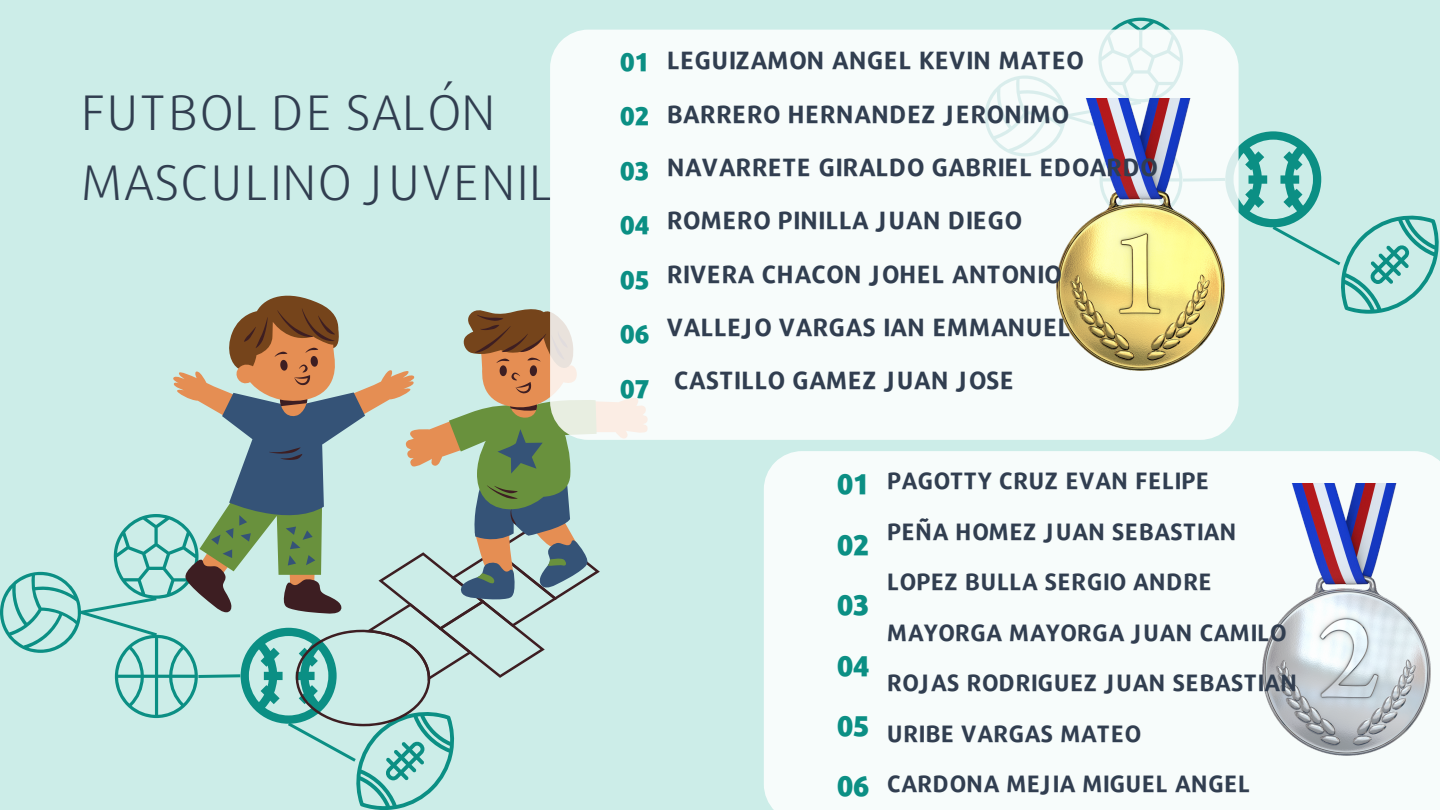
<style>
.page{position:relative;width:1440px;height:810px;background:#ccede8}
.page>*{position:absolute;margin:0;border:0;box-sizing:border-box;transform-origin:0 0}
.t1{font:300 50px/69.8px "Repo";color:#313e50}
.t2{font:900 28.1px/60.4px "Repo";color:#0b8f84;text-align:justify}
.t3{font:900 25.4px/54.6px "Repo";color:#0b8f84;text-align:justify}
.t4{font:700 24.8px/53.3px "Repo";color:#313e50}
.t5{font:700 23.5px/50.5px "Repo";color:#313e50}
</style>
<div class="page">
<svg style="left:985px;top:18px;width:454px;height:296px"></svg>
<svg style="left:0;top:295px;width:600px;height:515px"></svg>
<div style="left:550px;top:30px;width:689px;height:410px;background:#f7fcfb"></div>
<div style="left:764px;top:451px;width:676px;height:359px;background:#f7fcfb"></div>
<img style="left:1056px;top:99px;width:168px;height:272px">
<img style="left:1263px;top:483px;width:168px;height:272px">
<h1 class="t1" style="left:81px;top:76px;width:475px">FUTBOL DE SALÓN<br>MASCULINO JUVENIL</h1>
<p class="t3" style="left:620px;top:33px;width:30px">01<br>02<br>03<br>04<br>05<br>06<br>07</p>
<p class="t4" style="left:667px;top:33px;width:493px">LEGUIZAMON ANGEL KEVIN MATEO<br>BARRERO HERNANDEZ JERONIMO<br>NAVARRETE GIRALDO GABRIEL EDOARDO<br>ROMERO PINILLA JUAN DIEGO<br>RIVERA CHACON JOHEL ANTONIO<br>VALLEJO VARGAS IAN EMMANUEL<br>CASTILLO GAMEZ JUAN JOSE</p>
<p class="t2" style="left:837px;top:453px;width:33px">01<br>02<br>03<br>04<br>05<br>06</p>
<p class="t5" style="left:887px;top:455px;width:412px">PAGOTTY CRUZ EVAN FELIPE<br>PEÑA HOMEZ JUAN SEBASTIAN<br>LOPEZ BULLA SERGIO ANDRE<br>MAYORGA MAYORGA JUAN CAMILO<br>ROJAS RODRIGUEZ JUAN SEBASTIAN<br>URIBE VARGAS MATEO<br>CARDONA MEJIA MIGUEL ANGEL</p>
</div>
